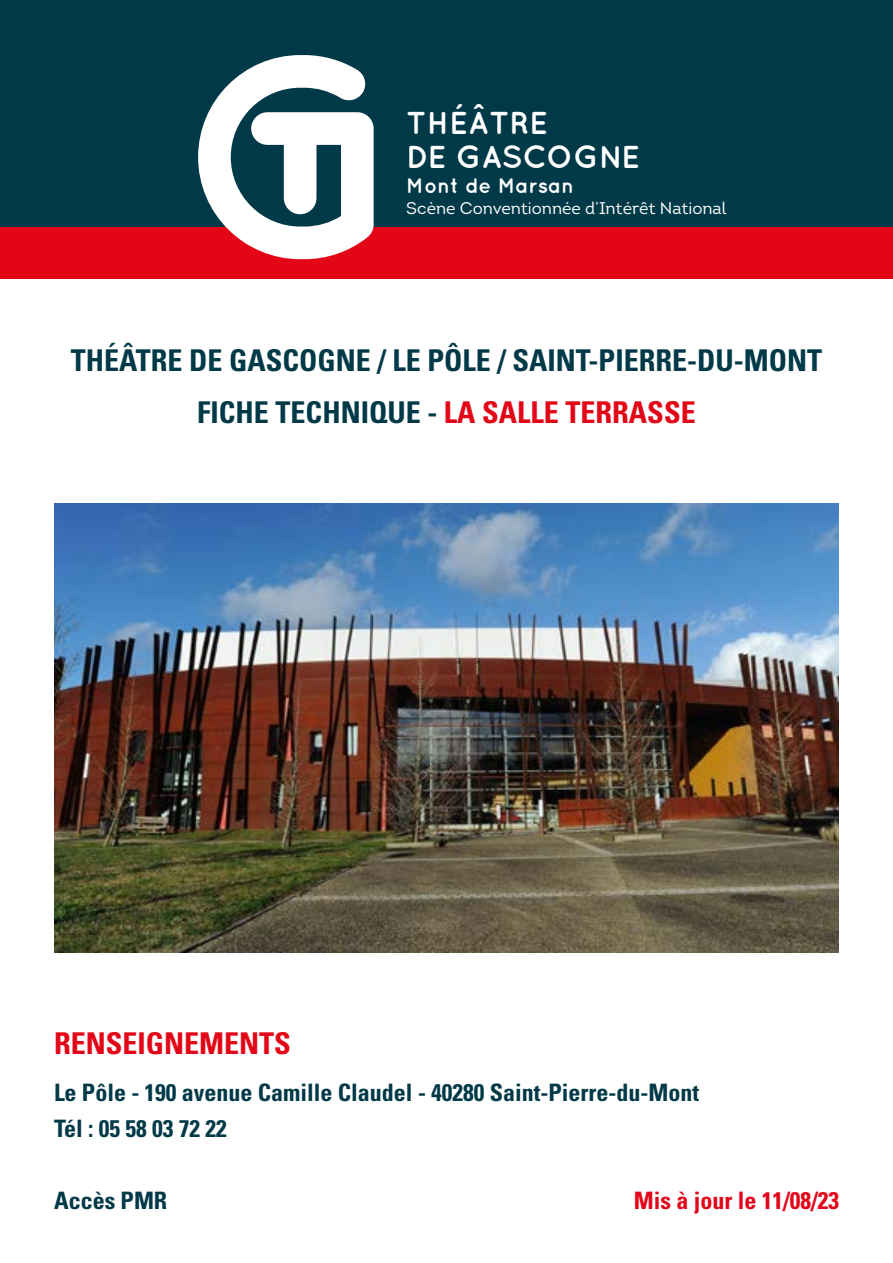
<style>
.page{position:relative;width:893px;height:1263px;background:#fff}
.page>*{position:absolute;margin:0;border:0;box-sizing:border-box;transform-origin:0 0}
.t1{font:700 31.65px/33.8px "Quicksand";color:#fff}
.t2{font:700 condensed 30px/52.5px "Univers LT Std";color:#003947;text-align:center}
.t3{font:700 condensed 30px "Univers LT Std";color:#e30617}
.t4{font:700 condensed 24px/36px "Univers LT Std";color:#003947}
.t5{font:700 condensed 24px "Univers LT Std";color:#e3051a}
.t6{font:700 21.15px "Quicksand";color:#fff}
.t7{font:16.95px "Intro";color:#fff}
.s1{color:#e30617}
</style>
<div class="page">
<div style="left:0;top:0;width:893px;height:227px;background:#003947"></div>
<div style="left:0;top:227px;width:893px;height:52px;background:#e30617"></div>
<svg style="left:198px;top:55px;width:176px;height:204px"></svg>
<img style="left:54px;top:504px;width:785px;height:448px">
<h1 class="t1" style="left:406px;top:105px;width:235px">THÉÂTRE<br>DE GASCOGNE</h1>
<p class="t6" style="left:406px;top:173px;width:169px">Mont de Marsan</p>
<p class="t7" style="left:406px;top:198px;width:322px">Scène Conventionnée d’Intérêt National</p>
<p class="t2" style="left:71px;top:334px;width:752px">THÉÂTRE DE GASCOGNE / LE PÔLE / SAINT-PIERRE-DU-MONT<br>FICHE TECHNIQUE - <span class="s1">LA SALLE TERRASSE</span></p>
<p class="t3" style="left:54px;top:1025px;width:238px">RENSEIGNEMENTS</p>
<p class="t4" style="left:54px;top:1074px;width:647px">Le Pôle - 190 avenue Camille Claudel - 40280 Saint-Pierre-du-Mont<br>Tél : 05 58 03 72 22</p>
<p class="t4" style="left:54px;top:1182px;width:115px">Accès PMR</p>
<p class="t5" style="left:634px;top:1186px;width:207px">Mis à jour le 11/08/23</p>
</div>
